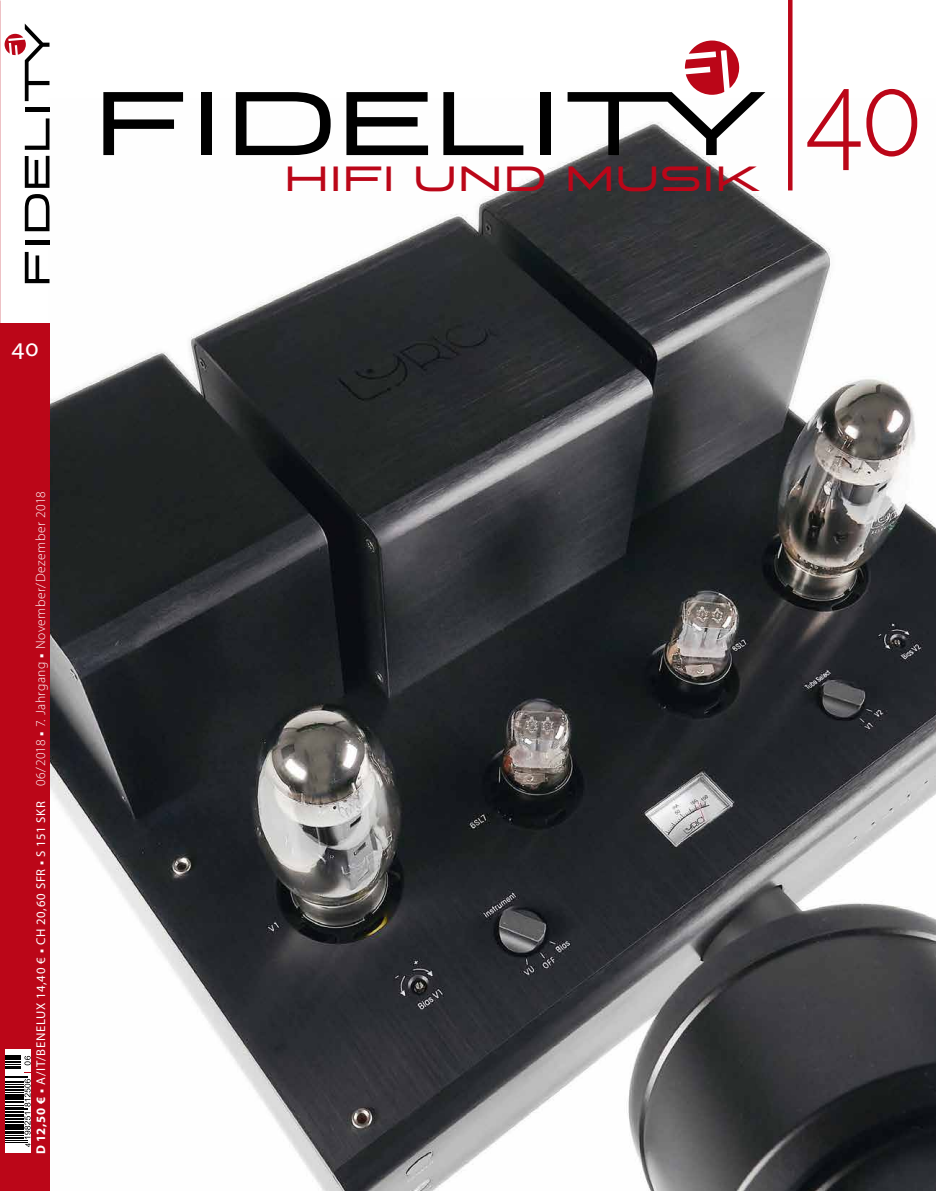
<style>
.page{position:relative;width:936px;height:1191px;background:#fff}
.page>*{position:absolute;margin:0;border:0;box-sizing:border-box;transform-origin:0 0}
.t1{font:300 134.1px "Myriad Pro";color:#bb0618;scale:.9 1}
.t2{font:34.95px "Stereo Gothic 550";color:#bb0618}
.t3{font:25.8px "Myriad Pro";color:#fff}
.t4{font:300 13.5px "Myriad Pro";letter-spacing:.04em;color:#fff}
.t5{font:12.75px "Myriad Pro";letter-spacing:.05em;color:#fff}
.s1{font-family:"Arno Pro";font-weight:400}
.s2{font-weight:700}
.s3{font-family:"Arno Pro"}
</style>
<div class="page">
<img style="left:49px;top:99px;width:886px;height:1092px">
<svg style="left:25px;top:252px;width:24px;height:31px"></svg>
<hr style="left:25px;top:241px;width:24px;height:4px;background:#000">
<svg style="left:25px;top:194px;width:24px;height:37px"></svg>
<svg style="left:25px;top:156px;width:24px;height:32px"></svg>
<svg style="left:25px;top:118px;width:24px;height:32px"></svg>
<div style="left:25px;top:107px;width:24px;height:5px;background:#000"></div>
<svg style="left:5px;top:24px;width:44px;height:77px"></svg>
<div style="left:0;top:324px;width:50px;height:867px;background:#bb0618"></div>
<svg style="left:103px;top:92px;width:80px;height:63px"></svg>
<div style="left:201px;top:92px;width:10px;height:63px;background:#000"></div>
<svg style="left:236px;top:92px;width:94px;height:63px"></svg>
<svg style="left:346px;top:92px;width:82px;height:63px"></svg>
<svg style="left:443px;top:92px;width:80px;height:63px"></svg>
<div style="left:540px;top:92px;width:11px;height:63px;background:#000"></div>
<svg style="left:567px;top:41px;width:198px;height:114px"></svg>
<hr style="left:788px;top:0;width:4px;height:190px;background:#bb0618">
<div style="left:5px;top:1049px;width:19px;height:103px;background:#fff"></div>
<hr style="left:5px;top:1054px;width:19px;height:3px;background:#000">
<div style="left:24px;top:1073px;width:7px;height:79px;background:#fff"></div>
<svg style="left:5px;top:1076px;width:26px;height:71px"></svg>
<div style="left:21px;top:1049px;width:10px;height:22px;background:#fff"></div>
<svg style="left:5px;top:1056px;width:26px;height:13px"></svg>
<h3 class="t3" style="left:11px;top:332px;width:29px">40</h3>
<p class="t4" style="left:33px;top:786px;width:296px;rotate:-90deg">06/2018 <span class="s1">■</span> 7. Jahrgang <span class="s1">■</span> November/Dezember 2018</p>
<p class="t5" style="left:33px;top:1154px;width:354px;rotate:-90deg"><span class="s2">D 12,50 €</span> <span class="s3">■</span> A/IT/BENELUX 14,40 € <span class="s3">■</span> CH 20,60 SFR <span class="s3">■</span> S 151 SKR</p>
<h2 class="t2" style="left:284px;top:149px;width:478px">HIFI UND MUSIK</h2>
<h1 class="t1" style="left:803px;top:37px;width:134px">40</h1>
</div>
